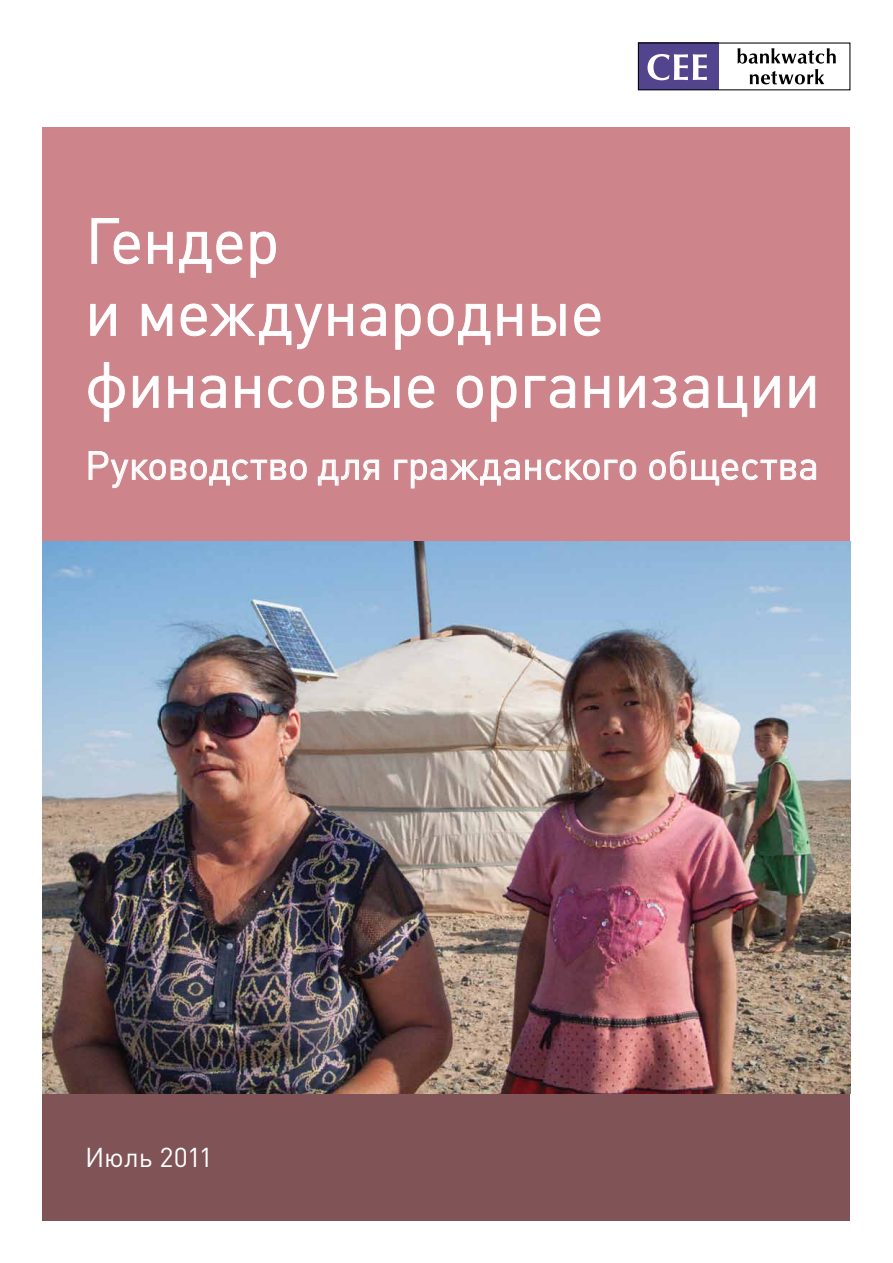
<style>
.page{position:relative;width:893px;height:1263px;background:#fff}
.page>*{position:absolute;margin:0;border:0;box-sizing:border-box;transform-origin:0 0}
.t1{font:63px/72px "DIN Pro";letter-spacing:-.005em;color:#fff}
.t2{font:39px "DIN Pro";color:#fff}
.t3{font:27px "DIN Pro";letter-spacing:-.005em;color:#fff}
</style>
<div class="page">
<div style="left:638px;top:43px;width:80px;height:47px;background:#53448e"></div>
<svg style="left:647px;top:54px;width:60px;height:26px"></svg>
<svg style="left:737px;top:48px;width:99px;height:36px"></svg>
<div style="left:43px;top:1093px;width:807px;height:127px;background:#805357"></div>
<div style="left:43px;top:128px;width:807px;height:965px;background:#cd858b"></div>
<svg style="left:91px;top:218px;width:49px;height:46px"></svg>
<svg style="left:148px;top:232px;width:25px;height:32px"></svg>
<svg style="left:179px;top:231px;width:64px;height:42px"></svg>
<svg style="left:250px;top:231px;width:26px;height:47px"></svg>
<svg style="left:90px;top:304px;width:26px;height:32px"></svg>
<svg style="left:141px;top:304px;width:32px;height:32px"></svg>
<svg style="left:180px;top:303px;width:173px;height:46px"></svg>
<svg style="left:360px;top:303px;width:26px;height:33px"></svg>
<svg style="left:395px;top:303px;width:26px;height:47px"></svg>
<svg style="left:427px;top:303px;width:64px;height:42px"></svg>
<svg style="left:497px;top:304px;width:25px;height:32px"></svg>
<svg style="left:532px;top:304px;width:34px;height:32px"></svg>
<svg style="left:574px;top:303px;width:27px;height:33px"></svg>
<svg style="left:88px;top:362px;width:37px;height:60px"></svg>
<svg style="left:133px;top:376px;width:26px;height:32px"></svg>
<svg style="left:168px;top:376px;width:25px;height:32px"></svg>
<svg style="left:200px;top:375px;width:26px;height:33px"></svg>
<svg style="left:235px;top:376px;width:25px;height:32px"></svg>
<svg style="left:268px;top:375px;width:56px;height:33px"></svg>
<svg style="left:332px;top:376px;width:26px;height:32px"></svg>
<svg style="left:365px;top:376px;width:35px;height:32px"></svg>
<svg style="left:408px;top:375px;width:27px;height:33px"></svg>
<svg style="left:457px;top:375px;width:26px;height:33px"></svg>
<svg style="left:491px;top:375px;width:26px;height:47px"></svg>
<svg style="left:525px;top:375px;width:50px;height:33px"></svg>
<svg style="left:584px;top:376px;width:26px;height:32px"></svg>
<svg style="left:619px;top:376px;width:26px;height:32px"></svg>
<svg style="left:651px;top:375px;width:26px;height:33px"></svg>
<svg style="left:683px;top:375px;width:26px;height:33px"></svg>
<svg style="left:718px;top:376px;width:29px;height:41px"></svg>
<svg style="left:754px;top:376px;width:26px;height:32px"></svg>
<svg style="left:789px;top:376px;width:26px;height:32px"></svg>
<svg style="left:88px;top:451px;width:219px;height:37px"></svg>
<svg style="left:318px;top:459px;width:61px;height:27px"></svg>
<svg style="left:394px;top:459px;width:243px;height:30px"></svg>
<svg style="left:649px;top:451px;width:167px;height:35px"></svg>
<img style="left:43px;top:541px;width:807px;height:553px">
<p class="t1" style="left:85px;top:202px;width:737px">Гендер<br>и международные финансовые организации</p>
<p class="t2" style="left:85px;top:439px;width:735px">Руководство для гражданского общества</p>
<p class="t3" style="left:85px;top:1139px;width:129px">Июль 2011</p>
</div>
